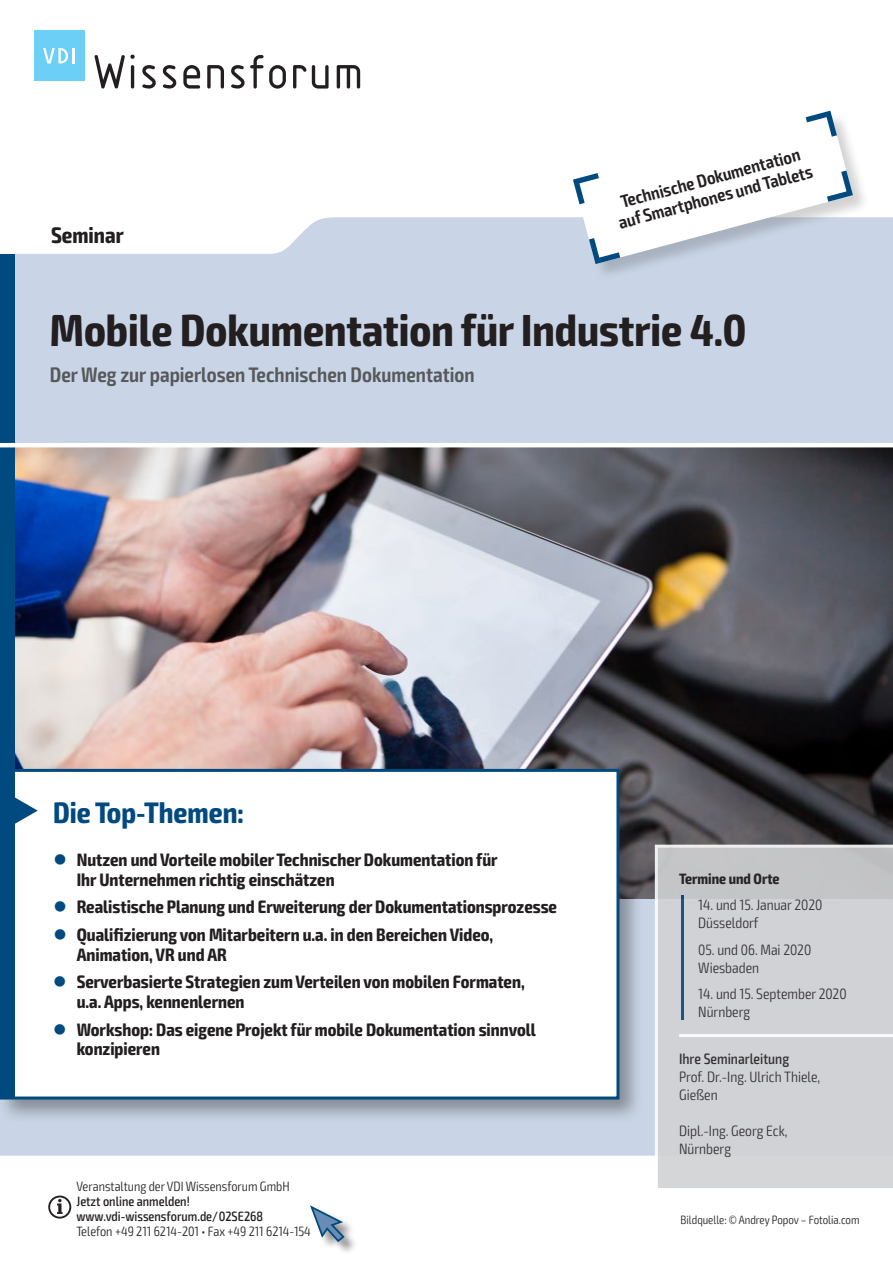
<style>
.page{position:relative;width:893px;height:1263px;background:#fff}
.page>*{position:absolute;margin:0;border:0;box-sizing:border-box;transform-origin:0 0}
.t1{font:700 condensed 45px "Exo 2";color:#231f20}
.t2{font:700 condensed 29.7px "Exo 2";color:#004a7f}
.t3{font:700 condensed 22.5px "Exo 2";color:#231f20}
.t4{font:600 condensed 21px "Exo 2";color:#57585a}
.t5{font:700 condensed 18px/19.5px "Exo 2";color:#231f20}
.t6{font:600 condensed 18px/19.5px "Exo 2";color:#231f20;text-align:center}
.t7{font:300 condensed 15px/18px "Exo 2";color:#231f20}
.t8{font:500 condensed 15px "Exo 2";color:#231f20}
.t9{font:700 condensed 15px "Exo 2";color:#231f20}
.t10{font:300 condensed 13.5px "Exo 2";color:#231f20}
.t11{font:500 condensed 13.5px/15px "Exo 2";color:#231f20}
.t12{font:300 condensed 12px "Exo 2";color:#231f20}
.s1{color:#004a7f}
</style>
<div class="page">
<div style="left:0;top:217px;width:893px;height:938px;background:#c9d5e6"></div>
<img style="left:14px;top:447px;width:878px;height:451px">
<div style="left:0;top:765px;width:644px;height:359px;background:#231f20;opacity:.4"></div>
<div style="left:2px;top:770px;width:616px;height:328px;background:#fff"></div>
<div style="left:3px;top:772px;width:11px;height:324px;background:#004a7f"></div>
<div style="left:0;top:769px;width:619px;height:330px;border:3px solid #004a7f"></div>
<svg style="left:14px;top:796px;width:24px;height:29px"></svg>
<div style="left:0;top:254px;width:14px;height:519px;background:#004a7f"></div>
<div style="left:311px;top:1206px;width:47px;height:49px;background:#231f20;opacity:.5"></div>
<svg style="left:310px;top:1205px;width:36px;height:38px"></svg>
<hr style="left:0;top:443px;width:893px;height:4px;background:#fff">
<svg style="left:655px;top:845px;width:238px;height:343px"></svg>
<svg style="left:48px;top:1195px;width:23px;height:23px"></svg>
<svg style="left:94px;top:54px;width:41px;height:35px"></svg>
<svg style="left:142px;top:65px;width:14px;height:24px"></svg>
<svg style="left:163px;top:65px;width:13px;height:24px"></svg>
<svg style="left:183px;top:65px;width:17px;height:24px"></svg>
<svg style="left:207px;top:65px;width:17px;height:24px"></svg>
<svg style="left:231px;top:55px;width:55px;height:34px"></svg>
<svg style="left:293px;top:65px;width:36px;height:24px"></svg>
<svg style="left:337px;top:65px;width:23px;height:24px"></svg>
<div style="left:34px;top:30px;width:50px;height:51px;background:#6bcff6"></div>
<svg style="left:43px;top:48px;width:31px;height:15px"></svg>
<div style="left:573px;top:111px;width:297px;height:170px;background:#231f20;opacity:.2"></div>
<svg style="left:573px;top:111px;width:280px;height:153px"></svg>
<p class="t3" style="left:51px;top:221px;width:74px">Seminar</p>
<p class="t6" style="left:611px;top:195px;width:202px;rotate:-15deg">Technische Dokumentation auf Smartphones und Tablets</p>
<h1 class="t1" style="left:50px;top:303px;width:698px">Mobile Dokumentation für Industrie 4.0</h1>
<p class="t4" style="left:50px;top:362px;width:426px">Der Weg zur papierlosen Technischen Dokumentation</p>
<h2 class="t2" style="left:53px;top:794px;width:192px">Die Top-Themen:</h2>
<p class="t5" style="left:77px;top:850px;width:422px;text-indent:-23px"><span class="s1">●</span> Nutzen und Vorteile mobiler Technischer Dokumentation für<br>Ihr Unternehmen richtig einschätzen</p>
<p class="t5" style="left:53px;top:898px;width:505px"><span class="s1">●</span> Realistische Planung und Erweiterung der Dokumentationsprozesse</p>
<p class="t5" style="left:77px;top:925px;width:418px;text-indent:-23px"><span class="s1">●</span> Qualifizierung von Mitarbeitern u.a. in den Bereichen Video,<br>Animation, VR und AR</p>
<p class="t5" style="left:77px;top:973px;width:449px;text-indent:-23px"><span class="s1">●</span> Serverbasierte Strategien zum Verteilen von mobilen Formaten, u.a. Apps, kennenlernen</p>
<p class="t5" style="left:77px;top:1020px;width:461px;text-indent:-23px"><span class="s1">●</span> Workshop: Das eigene Projekt für mobile Dokumentation sinnvoll konzipieren</p>
<p class="t10" style="left:77px;top:1178px;width:215px">Veranstaltung der VDI Wissensforum GmbH</p>
<p class="t11" style="left:77px;top:1194px;width:188px">Jetzt online anmelden! www.vdi-wissensforum.de/02SE268</p>
<p class="t10" style="left:77px;top:1223px;width:236px">Telefon +49 211 6214-201 • Fax +49 211 6214-154</p>
<p class="t9" style="left:679px;top:869px;width:102px">Termine und Orte</p>
<p class="t7" style="left:698px;top:896px;width:126px">14. und 15. Januar 2020<br>Düsseldorf</p>
<p class="t7" style="left:698px;top:940px;width:115px">05. und 06. Mai 2020<br>Wiesbaden</p>
<p class="t7" style="left:698px;top:985px;width:150px">14. und 15. September 2020<br>Nürnberg</p>
<p class="t8" style="left:679px;top:1050px;width:112px">Ihre Seminarleitung</p>
<p class="t7" style="left:679px;top:1068px;width:143px">Prof. Dr.-Ing. Ulrich Thiele,<br>Gießen</p>
<p class="t7" style="left:679px;top:1122px;width:110px">Dipl.-Ing. Georg Eck,<br>Nürnberg</p>
<p class="t12" style="left:681px;top:1212px;width:180px">Bildquelle: © Andrey Popov – Fotolia.com</p>
</div>
